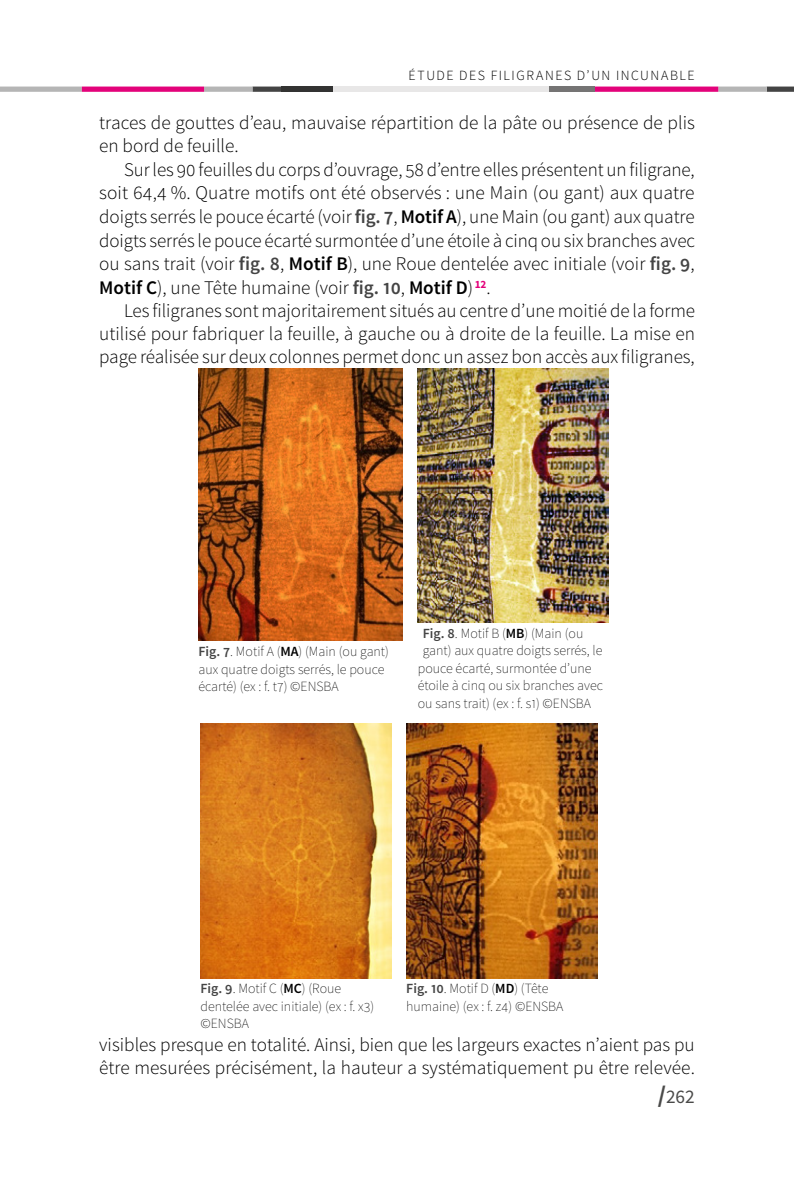
<style>
.page{position:relative;width:794px;height:1191px;background:#fff}
.page>*{position:absolute;margin:0;border:0;box-sizing:border-box;transform-origin:0 0}
.t1{font:300 19.25px/23.6px "Source Sans Pro";color:#000}
.t2{font:19.25px "Source Sans Pro";color:#4a4a49}
.t3{font:200 14px/17.5px "Source Sans Pro";color:#000}
.t4{font:300 14px "Source Sans Pro";letter-spacing:.115em;color:#000}
.s1{font-weight:600;color:#444}
.s2{font-weight:600}
.s3{font-weight:700;font-size:24.5px}
</style>
<div class="page">
<svg style="left:0;top:87px;width:794px;height:5px"></svg>
<div style="left:549px;top:87px;width:46px;height:5px;background:#757474"></div>
<div style="left:332px;top:87px;width:217px;height:5px;background:#e8e7e7"></div>
<div style="left:281px;top:87px;width:51px;height:5px;background:#333332"></div>
<img style="left:406px;top:724px;width:191px;height:254px">
<img style="left:198px;top:368px;width:205px;height:273px">
<img style="left:418px;top:368px;width:190px;height:255px">
<img style="left:200px;top:724px;width:191px;height:254px">
<p class="t4" style="left:409px;top:67px;width:287px">ÉTUDE DES FILIGRANES D’UN INCUNABLE</p>
<p class="t1" style="left:99px;top:110px;width:597px">traces de gouttes d’eau, mauvaise répartition de la pâte ou présence de plis en bord de feuille.</p>
<p class="t1" style="left:99px;top:158px;width:597px;text-align:justify;text-indent:25px">Sur les 90 feuilles du corps d’ouvrage, 58 d’entre elles présentent un filigrane, soit 64,4 %. Quatre motifs ont été observés : une Main (ou gant) aux quatre doigts serrés le pouce écarté (voir <span class="s1">fig. 7</span>, <span class="s2">Motif A</span>), une Main (ou gant) aux quatre doigts serrés le pouce écarté surmontée d’une étoile à cinq ou six branches avec ou sans trait (voir <span class="s1">fig. 8</span>, <span class="s2">Motif B</span>), une Roue dentelée avec initiale (voir <span class="s1">fig. 9</span>, <span class="s2">Motif C</span>), une Tête humaine (voir <span class="s1">fig. 10</span>, <span class="s2">Motif D</span>)<sup>12</sup>.</p>
<p class="t1" style="left:99px;top:299px;width:597px;line-height:22.9px;text-align:justify;text-indent:25px">Les filigranes sont majoritairement situés au centre d’une moitié de la forme utilisé pour fabriquer la feuille, à gauche ou à droite de la feuille. La mise en page réalisée sur deux colonnes permet donc un assez bon accès aux filigranes,</p>
<p class="t3" style="left:198px;top:643px;width:192px"><span class="s1">Fig. 7</span>. Motif A (<span class="s2">MA</span>) (Main (ou gant) aux quatre doigts serrés, le pouce écarté) (ex : f. t7) ©ENSBA</p>
<p class="t3" style="left:423px;top:624px;width:162px"><span class="s1">Fig. 8</span>. Motif B (<span class="s2">MB</span>) (Main (ou</p>
<p class="t3" style="left:423px;top:642px;width:181px">gant) aux quatre doigts serrés, le</p>
<p class="t3" style="left:418px;top:659px;width:175px">pouce écarté, surmontée d’une</p>
<p class="t3" style="left:418px;top:677px;width:187px">étoile à cinq ou six branches avec</p>
<p class="t3" style="left:418px;top:694px;width:175px">ou sans trait) (ex : f. s1) ©ENSBA</p>
<p class="t3" style="left:200px;top:979px;width:175px"><span class="s1">Fig. 9</span>. Motif C (<span class="s2">MC</span>) (Roue dentelée avec initiale) (ex : f. x3) ©ENSBA</p>
<p class="t3" style="left:406px;top:979px;width:159px"><span class="s1">Fig. 10</span>. Motif D (<span class="s2">MD</span>) (Tête humaine) (ex : f. z4) ©ENSBA</p>
<p class="t1" style="left:99px;top:1033px;width:597px;line-height:22.9px">visibles presque en totalité. Ainsi, bien que les largeurs exactes n’aient pas pu être mesurées précisément, la hauteur a systématiquement pu être relevée.</p>
<p class="t2" style="left:657px;top:1084px;width:39px"><span class="s3">/</span>262</p>
</div>
